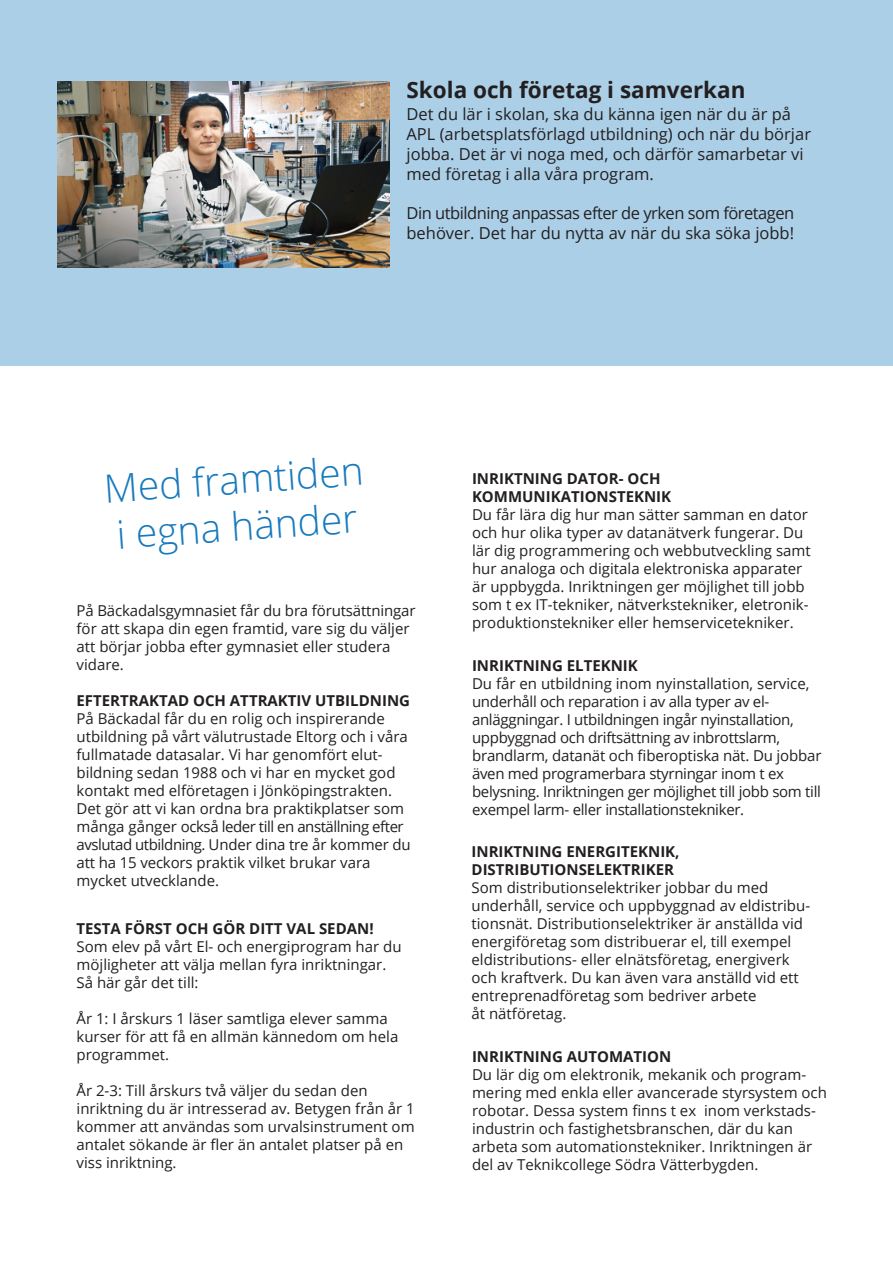
<style>
.page{position:relative;width:893px;height:1263px;background:#fff}
.page>*{position:absolute;margin:0;border:0;box-sizing:border-box;transform-origin:0 0}
.t1{font:300 39px/46.8px "Open Sans";color:#177abd}
.t2{font:700 22.5px "Open Sans";color:#231f20}
.t3{font:16.5px/19.8px "Open Sans";color:#231f20}
.t4{font:16.5px/19.8px "Open Sans";letter-spacing:-.03em;color:#231f20}
.t5{font:15px/18px "Open Sans";color:#231f20}
.t6{font:15px/18px "Open Sans";letter-spacing:-.02em;color:#231f20}
.t7{font:700 15px "Open Sans";color:#231f20}
.s1{font-weight:700}
</style>
<div class="page">
<div style="left:0;top:0;width:893px;height:366px;background:#abcfe7"></div>
<img style="left:58px;top:81px;width:331px;height:187px">
<p class="t2" style="left:406px;top:74px;width:340px">Skola och företag i samverkan</p>
<p class="t3" style="left:406px;top:104px;width:406px">Det du lär i skolan, ska du känna igen när du är på APL (arbetsplatsförlagd utbildning) och när du börjar jobba. Det är vi noga med, och därför samarbetar vi med företag i alla våra program.</p>
<p class="t4" style="left:406px;top:203px;width:389px">Din utbildning anpassas efter de yrken som företagen behöver. Det har du nytta av när du ska söka jobb!</p>
<p class="t1" style="left:102px;top:464px;width:261px;rotate:-4deg">Med framtiden i egna händer</p>
<p class="t5" style="left:77px;top:601px;width:341px">På Bäckadalsgymnasiet får du bra förutsättningar för att skapa din egen framtid, vare sig du väljer att börjar jobba efter gymnasiet eller studera vidare.</p>
<p class="t7" style="left:77px;top:690px;width:335px">EFTERTRAKTAD OCH ATTRAKTIV UTBILDNING</p>
<p class="t5" style="left:77px;top:709px;width:336px">På Bäckadal får du en rolig och inspirerande utbildning på vårt välutrustade Eltorg och i våra fullmatade datasalar. Vi har genomfört elut&shy;bildning sedan 1988 och vi har en mycket god kontakt med elföretagen i Jönköpingstrakten.<br>Det gör att vi kan ordna bra praktikplatser som många gånger också leder till en anställning efter avslutad utbildning. Under dina tre år kommer du att ha 15 veckors praktik vilket brukar vara mycket utvecklande.</p>
<p class="t7" style="left:77px;top:918px;width:299px">TESTA FÖRST OCH GÖR DITT VAL SEDAN!</p>
<p class="t5" style="left:77px;top:937px;width:327px">Som elev på vårt El- och energiprogram har du möjligheter att välja mellan fyra inriktningar.<br>Så här går det till:</p>
<p class="t5" style="left:77px;top:1009px;width:323px">År 1: I årskurs 1 läser samtliga elever samma kurser för att få en allmän kännedom om hela programmet.</p>
<p class="t5" style="left:77px;top:1081px;width:340px">År 2-3: Till årskurs två väljer du sedan den inriktning du är intresserad av. Betygen från år 1 kommer att användas som urvalsinstrument om antalet sökande är fler än antalet platser på en viss inriktning.</p>
<p class="t5" style="left:472px;top:469px;width:340px"><span class="s1">INRIKTNING DATOR- OCH KOMMUNIKATIONSTEKNIK<br></span>Du får lära dig hur man sätter samman en dator och hur olika typer av datanätverk fungerar. Du lär dig programmering och webbutveckling samt hur analoga och digitala elektroniska apparater är uppbygda. Inriktningen ger möjlighet till jobb som t ex IT-tekniker, nätverkstekniker, eletronik&shy;produktionstekniker eller hemservicetekniker.</p>
<p class="t6" style="left:472px;top:656px;width:351px"><span class="s1">INRIKTNING ELTEKNIK<br></span>Du får en utbildning inom nyinstallation, service, underhåll och reparation i av alla typer av el&shy;anläggningar. I utbildningen ingår nyinstallation, uppbyggnad och driftsättning av inbrottslarm, brandlarm, datanät och fiberoptiska nät. Du jobbar även med programerbara styrningar inom t ex belysning. Inriktningen ger möjlighet till jobb som till exempel larm- eller installationstekniker.</p>
<p class="t5" style="left:472px;top:842px;width:340px"><span class="s1">INRIKTNING ENERGITEKNIK, DISTRIBUTIONSELEKTRIKER<br></span>Som distributionselektriker jobbar du med underhåll, service och uppbyggnad av eldistribu&shy;tionsnät. Distributionselektriker är anställda vid energiföretag som distribuerar el, till exempel eldistributions- eller elnätsföretag, energiverk och kraftverk. Du kan även vara anställd vid ett entreprenadföretag som bedriver arbete<br>åt nätföretag.</p>
<p class="t7" style="left:472px;top:1046px;width:201px">INRIKTNING AUTOMATION</p>
<p class="t5" style="left:472px;top:1065px;width:356px">Du lär dig om elektronik, mekanik och program&shy;mering med enkla eller avancerade styrsystem och robotar. Dessa system finns t ex inom verkstads&shy;industrin och fastighetsbranschen, där du kan arbeta som automationstekniker. Inriktningen är del av Teknikcollege Södra Vätterbygden.</p>
</div>
